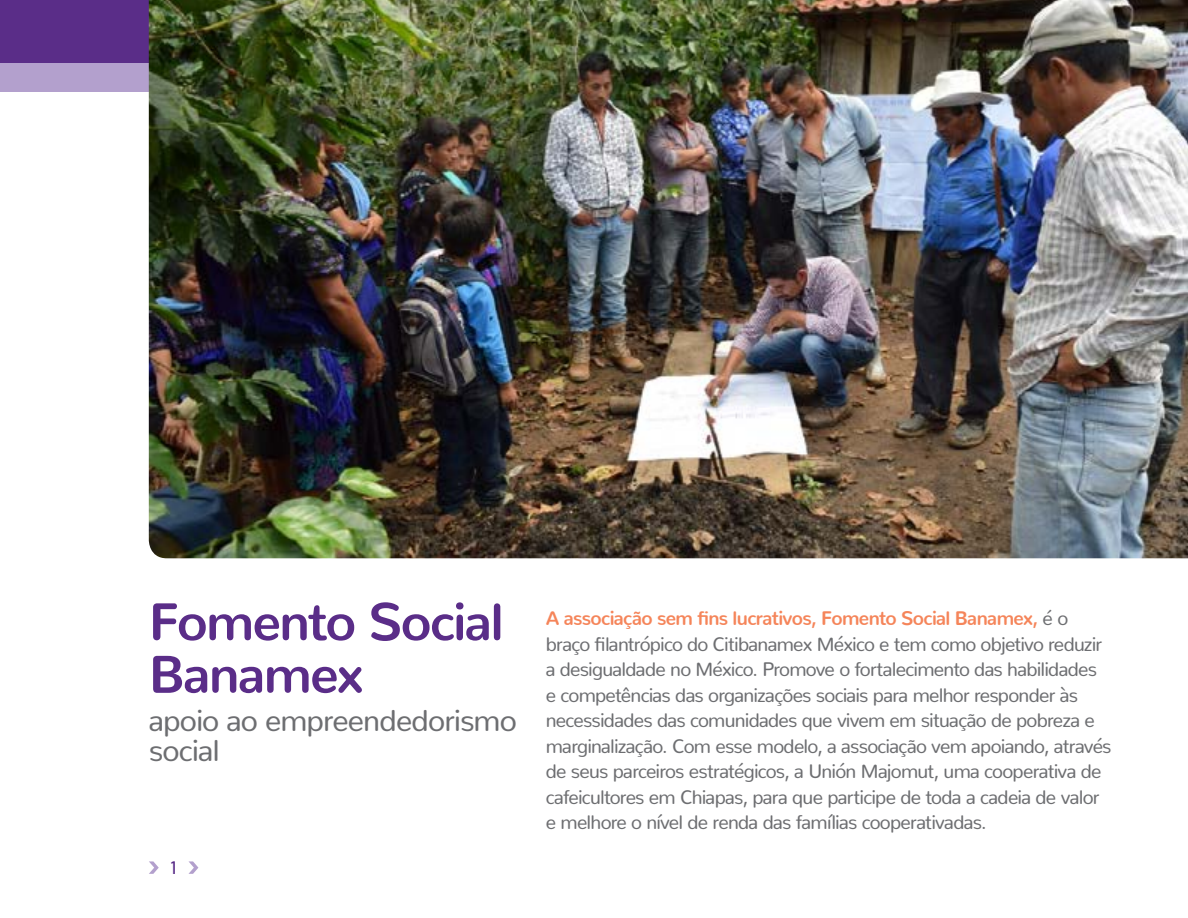
<style>
.page{position:relative;width:1188px;height:918px;background:#fff}
.page>*{position:absolute;margin:0;border:0;box-sizing:border-box;transform-origin:0 0}
.t1{font:700 52.5px/52.5px "Nunito";letter-spacing:-.03em;color:#5a2d88}
.t2{font:30px/30px "Nunito";letter-spacing:-.03em;color:#6d6e71}
.t3{font:19.5px/25.5px "Nunito";letter-spacing:-.04em;color:#6d6e71}
.t4{font:500 semi-condensed 18px "Barlow";color:#5a2d88}
.s1{font-weight:700;color:#f5855a}
</style>
<div class="page">
<svg style="left:189px;top:861px;width:9px;height:13px"></svg>
<svg style="left:149px;top:861px;width:10px;height:13px"></svg>
<div style="left:0;top:0;width:176px;height:64px;background:#5a2d88"></div>
<div style="left:0;top:64px;width:176px;height:28px;background:#b3a0cd"></div>
<img style="left:149px;top:0;width:1039px;height:558px">
<h1 class="t1" style="left:149px;top:589px;width:356px">Fomento Social<br>Banamex</h1>
<h2 class="t2" style="left:149px;top:703px;width:370px">apoio ao empreendedorismo social</h2>
<p class="t4" style="left:171px;top:856px;width:7px">1</p>
<p class="t3" style="left:546px;top:603px;width:567px"><span class="s1">A associação sem fins lucrativos, Fomento Social Banamex,</span> é o braço filantrópico do Citibanamex México e tem como objetivo reduzir a desigualdade no México. Promove o fortalecimento das habilidades e competências das organizações sociais para melhor responder às necessidades das comunidades que vivem em situação de pobreza e marginalização. Com esse modelo, a associação vem apoiando, através de seus parceiros estratégicos, a Unión Majomut, uma cooperativa de cafeicultores em Chiapas, para que participe de toda a cadeia de valor e melhore o nível de renda das famílias cooperativadas.</p>
</div>
